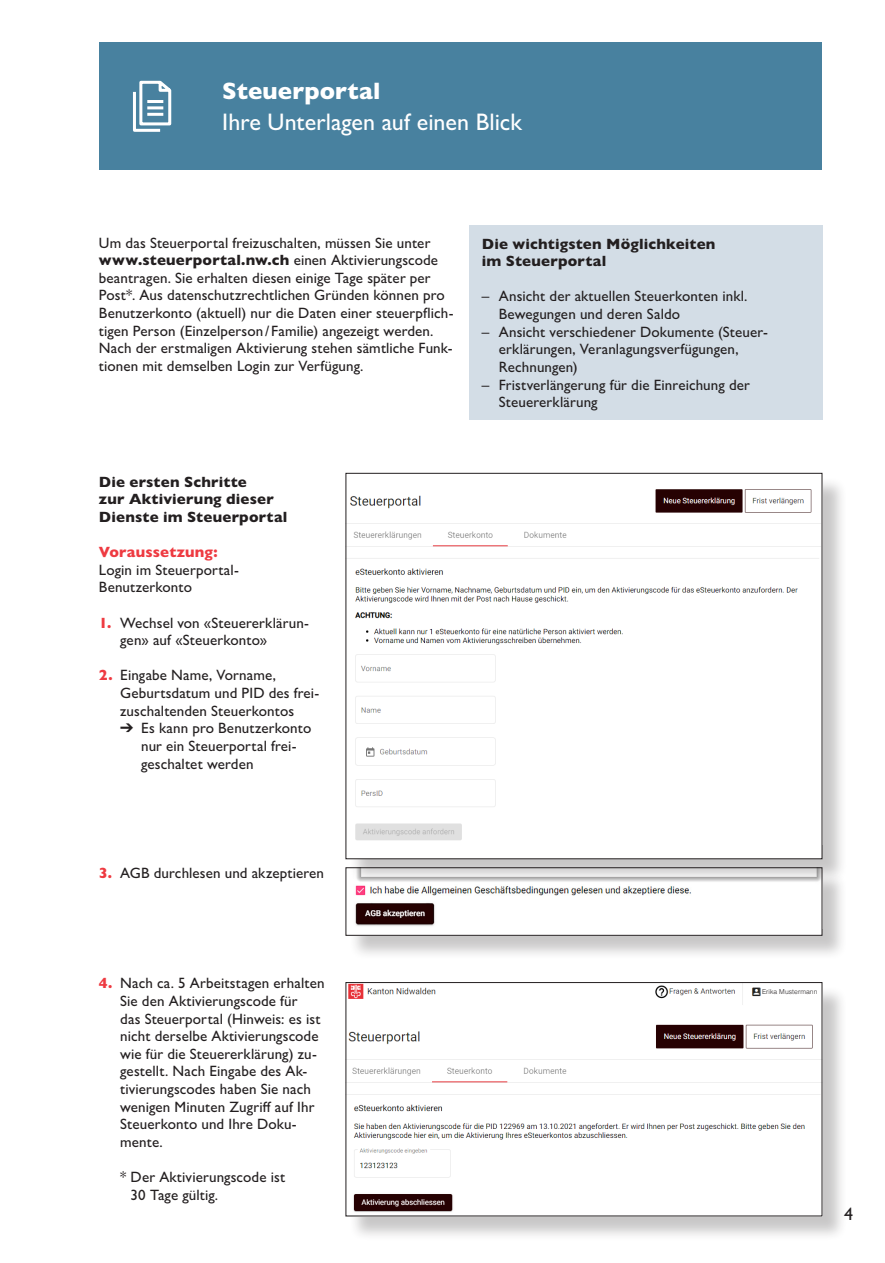
<style>
.page{position:relative;width:885px;height:1263px;background:#fff}
.page>*{position:absolute;margin:0;border:0;box-sizing:border-box;transform-origin:0 0}
.t1{font:500 24px "Gill Sans MT Pro";color:#fff}
.t2{font:800 24px "Gill Sans MT Pro";letter-spacing:.005em;color:#fff}
.t3{font:500 18px "Gill Sans MT Pro";color:#231f20}
.t4{font:500 15px/17.7px "Gill Sans MT Pro";letter-spacing:.01em;color:#231f20}
.t5{font:800 15px/17.7px "Gill Sans MT Pro";letter-spacing:.01em;color:#231f20}
.t6{font:800 15px "Gill Sans MT Pro";letter-spacing:.01em;color:#ee3a41}
.t7{font:300 6.75px "Helvetica";letter-spacing:.01em;color:#231f20}
.s1{font-weight:800}
.s2{font-weight:800;color:#ee3a41}
</style>
<div class="page">
<div style="left:99px;top:43px;width:106px;height:127px;background:#48819f"></div>
<div style="left:349px;top:871px;width:498px;height:90px;background:#231f20;opacity:.25"></div>
<div style="left:346px;top:868px;width:475px;height:67px;background:#fff"></div>
<img style="left:355px;top:885px;width:336px;height:41px">
<div style="left:349px;top:985px;width:498px;height:256px;background:#231f20;opacity:.25"></div>
<img style="left:347px;top:984px;width:473px;height:230px">
<div style="left:345px;top:982px;width:477px;height:234px;border:1px solid #231f20"></div>
<div style="left:349px;top:476px;width:498px;height:408px;background:#231f20;opacity:.25"></div>
<div style="left:346px;top:473px;width:475px;height:386px;background:#fff"></div>
<img style="left:347px;top:489px;width:473px;height:352px">
<div style="left:469px;top:226px;width:353px;height:194px;background:#d3dde6"></div>
<div style="left:205px;top:43px;width:617px;height:127px;background:#48819f"></div>
<svg style="left:133px;top:80px;width:39px;height:52px"></svg>
<h1 class="t2" style="left:222px;top:77px;width:160px">Steuerportal</h1>
<h1 class="t1" style="left:222px;top:107px;width:301px">Ihre Unterlagen auf einen Blick</h1>
<p class="t4" style="left:99px;top:233px;width:356px">Um das Steuerportal freizuschalten, müssen Sie unter <span class="s1">www.steuerportal.nw.ch</span> einen Aktivierungscode beantragen. Sie erhalten diesen einige Tage später per Post*. Aus datenschutzrechtlichen Gründen können pro Benutzerkonto (aktuell) nur die Daten einer steuerpflich&shy;tigen Person (Einzelperson / Familie) angezeigt werden.<br>Nach der erstmaligen Aktivierung stehen sämtliche Funk&shy;tionen mit demselben Login zur Verfügung.</p>
<p class="t5" style="left:99px;top:472px;width:190px">Die ersten Schritte<br>zur Aktivierung dieser<br>Dienste im Steuerportal</p>
<p class="t6" style="left:99px;top:543px;width:120px">Voraussetzung:</p>
<p class="t4" style="left:99px;top:561px;width:141px">Login im Steuerportal-<br>Benutzerkonto</p>
<p class="t4" style="left:120px;top:613px;width:190px;text-indent:-21px"><span class="s2">1.</span> Wechsel von «Steuererklärun&shy;gen» auf «Steuerkonto»</p>
<p class="t4" style="left:120px;top:666px;width:201px;text-indent:-21px"><span class="s2">2.</span> Eingabe Name, Vorname,<br>Geburtsdatum und PID des frei&shy;zuschaltenden Steuerkontos</p>
<p class="t4" style="left:141px;top:719px;width:172px;text-indent:-21px">➔ Es kann pro Benutzerkonto nur ein Steuerportal frei&shy;geschaltet werden</p>
<p class="t5" style="left:482px;top:235px;width:235px">Die wichtigsten Möglichkeiten im Steuerportal</p>
<p class="t4" style="left:499px;top:287px;width:250px;text-indent:-17px">– Ansicht der aktuellen Steuerkonten inkl.<br>Bewegungen und deren Saldo</p>
<p class="t4" style="left:499px;top:323px;width:269px;text-indent:-17px">– Ansicht verschiedener Dokumente (Steuer&shy;erklärungen, Veranlagungsverfügungen,<br>Rechnungen)</p>
<p class="t4" style="left:499px;top:375px;width:252px;text-indent:-17px">– Fristverlängerung für die Einreichung der<br>Steuererklärung</p>
<p class="t4" style="left:99px;top:864px;width:227px"><span class="s2">3.</span> AGB durchlesen und akzeptieren</p>
<p class="t4" style="left:120px;top:974px;width:206px;text-indent:-21px"><span class="s2">4.</span> Nach ca. 5 Arbeitstagen erhalten<br>Sie den Aktivierungscode für<br>das Steuerportal (Hinweis: es ist nicht derselbe Aktivierungscode wie für die Steuererklärung) zu&shy;gestellt. Nach Eingabe des Ak&shy;tivierungscodes haben Sie nach wenigen Minuten Zugriff auf Ihr<br>Steuerkonto und Ihre Doku&shy;mente.</p>
<p class="t4" style="left:131px;top:1168px;width:156px;text-indent:-10px">* Der Aktivierungscode ist<br>30 Tage gültig.</p>
<p class="t7" style="left:762px;top:986px;width:57px">Erika Mustermann</p>
<p class="t3" style="left:843px;top:1204px;width:10px">4</p>
</div>
